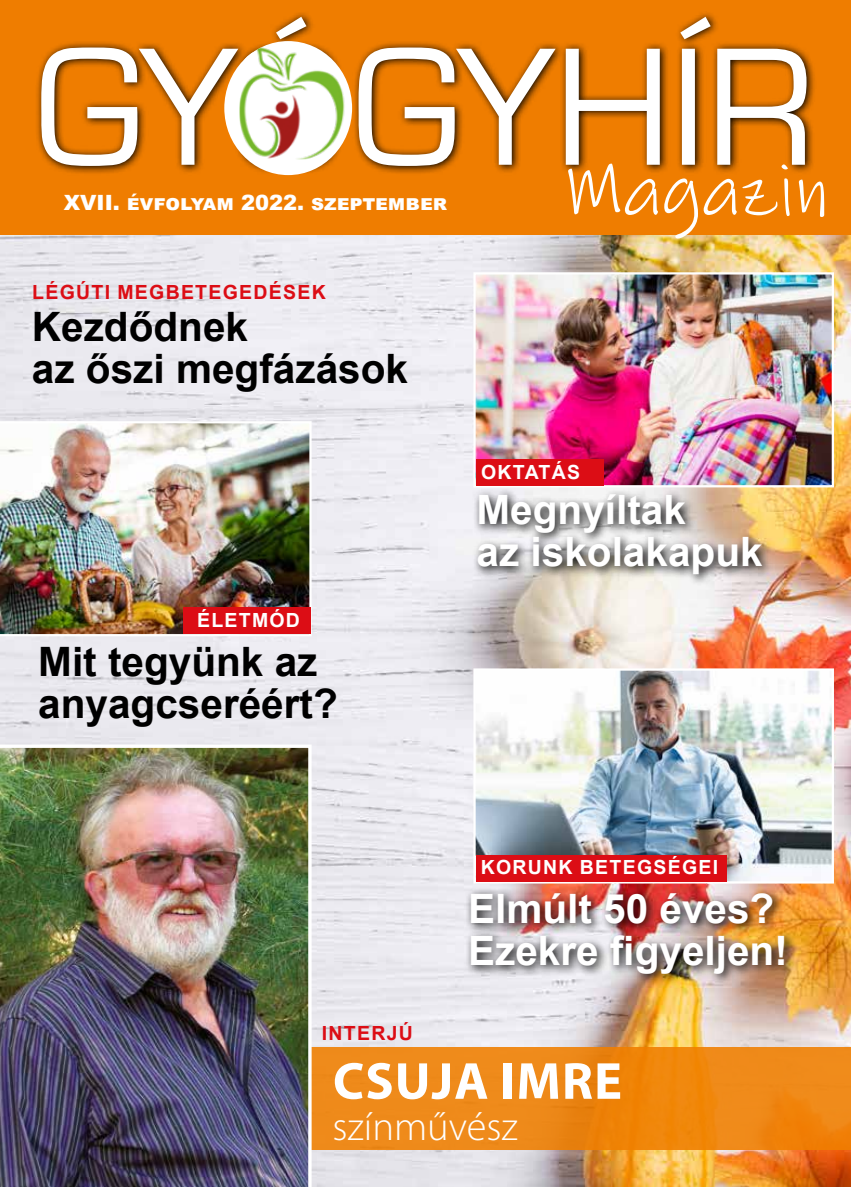
<style>
.page{position:relative;width:851px;height:1187px;background:#fff}
.page>*{position:absolute;margin:0;border:0;box-sizing:border-box;transform-origin:0 0}
.t1{font:174px "Eurostile T";letter-spacing:-.01em;color:#fff}
.t2{font:73.5px "Ink Free";color:#fff}
.t3{font:700 52.5px "Myriad Pro";letter-spacing:.02em;color:#fff}
.t4{font:700 40.5px/42px "Arial";color:#fff}
.t5{font:700 40.5px/42px "Arial";color:#000}
.t6{font:300 40.5px "Myriad Pro";color:#fff}
.t7{font:900 21px "Arial";color:#fff}
.t8{font:700 19.5px "Arial";letter-spacing:.065em;color:#fff}
.t9{font:700 19.5px "Arial";letter-spacing:.065em;color:#dc0d15}
.t10{font:900 19.5px "Myriad Pro";letter-spacing:.17em;color:#fff}
</style>
<div class="page">
<img style="left:0;top:235px;width:850px;height:951px">
<svg style="left:311px;top:1046px;width:539px;height:102px;background:#ee8816"></svg>
<img style="left:0;top:421px;width:311px;height:215px">
<img style="left:476px;top:275px;width:354px;height:209px">
<div style="left:473px;top:272px;width:360px;height:215px;border:2px solid #fff"></div>
<div style="left:0;top:0;width:850px;height:235px;background:#ef7d00"></div>
<svg style="left:36px;top:13px;width:779px;height:162px"></svg>
<div style="left:224px;top:41px;width:128px;height:134px;background:#fff;border-radius:50%"></div>
<img style="left:239px;top:46px;width:113px;height:113px">
<div style="left:183px;top:607px;width:127px;height:27px;background:#dc0d15"></div>
<div style="left:476px;top:458px;width:127px;height:27px;background:#dc0d15"></div>
<img style="left:476px;top:671px;width:354px;height:209px">
<div style="left:473px;top:668px;width:360px;height:215px;border:2px solid #fff"></div>
<img style="left:0;top:744px;width:311px;height:442px">
<div style="left:476px;top:855px;width:250px;height:27px;background:#dc0d15"></div>
<svg style="left:472px;top:489px;width:301px;height:97px;background:#b6afa6"></svg>
<img style="left:464px;top:887px;width:332px;height:98px">
<h1 class="t1" style="left:35px;top:14px;width:781px">GYÓ GYHÍR</h1>
<p class="t7" style="left:64px;top:187px;width:379px">XVII. évfolyam 2022. szeptember</p>
<h2 class="t2" style="left:563px;top:143px;width:267px">Magazin</h2>
<p class="t10" style="left:67px;top:191px;width:180px">2021. OKTÓBER</p>
<p class="t10" style="left:62px;top:195px;width:180px">2021. OKTÓBER</p>
<p class="t9" style="left:32px;top:278px;width:295px">LÉGÚTI MEGBETEGEDÉSEK</p>
<p class="t5" style="left:32px;top:306px;width:377px">Kezdődnek<br>az őszi megfázások</p>
<p class="t8" style="left:197px;top:606px;width:104px">ÉLETMÓD</p>
<p class="t5" style="left:38px;top:641px;width:301px">Mit tegyünk az anyagcseréért?</p>
<p class="t9" style="left:322px;top:1018px;width:93px">INTERJÚ</p>
<p class="t8" style="left:481px;top:458px;width:100px">OKTATÁS</p>
<p class="t4" style="left:476px;top:489px;width:287px">Megnyíltak<br>az iskolakapuk</p>
<p class="t8" style="left:480px;top:853px;width:239px">KORUNK BETEGSÉGEI</p>
<p class="t4" style="left:468px;top:888px;width:321px">Elmúlt 50 éves?<br>Ezekre figyeljen!</p>
<p class="t3" style="left:333px;top:1046px;width:290px">CSUJA IMRE</p>
<p class="t6" style="left:332px;top:1104px;width:187px">színművész</p>
</div>
